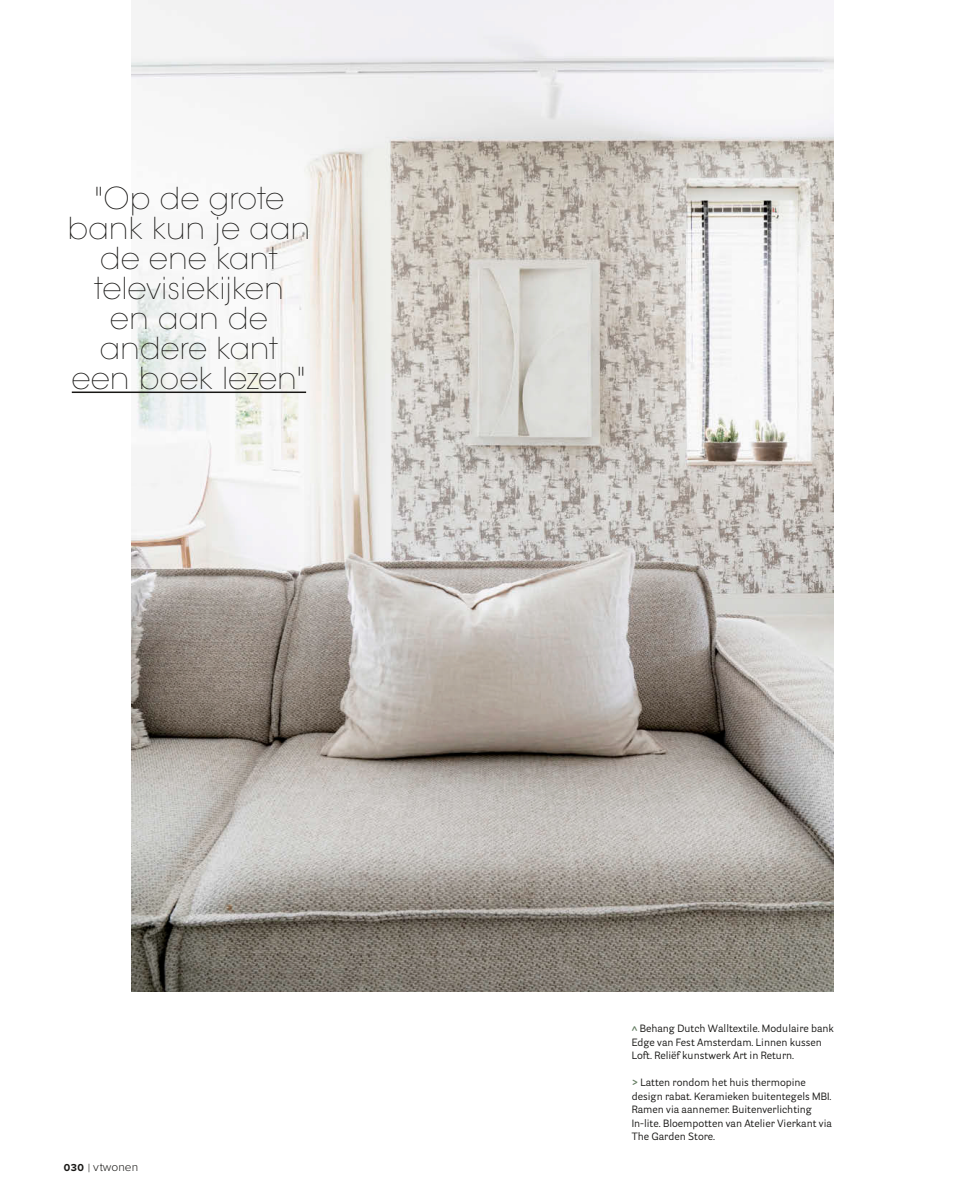
<style>
.page{position:relative;width:970px;height:1204px;background:#fff}
.page>*{position:absolute;margin:0;border:0;box-sizing:border-box;transform-origin:0 0}
.t1{font:200 30px/30px "ITC Avant Garde Std";letter-spacing:.01em;color:#181715;text-align:center}
.t2{font:300 12px "Proxima Nova";color:#181715}
.t3{font:10.5px/13.5px "Parry Grotesque";color:#181715}
.s1{font-weight:700;font-size:10.5px}
.s2{font-weight:700;color:#667f64}
</style>
<div class="page">
<img style="left:132px;top:0;width:701px;height:991px">
<hr style="left:72px;top:391px;width:234px;height:2px;background:#181715">
<h1 class="t1" style="left:68px;top:184px;width:244px">"Op de grote bank kun je aan de ene kant televisiekijken<br>en aan de andere kant een boek lezen"</h1>
<p class="t2" style="left:64px;top:1161px;width:76px"><span class="s1">030</span> | vtwonen</p>
<p class="t3" style="left:631px;top:1021px;width:204px"><span class="s2">^</span> Behang Dutch Walltextile. Modulaire bank<br>Edge van Fest Amsterdam. Linnen kussen<br>Loft. Reliëf kunstwerk Art in Return.</p>
<p class="t3" style="left:631px;top:1075px;width:202px"><span class="s2">&gt;</span> Latten rondom het huis thermopine design rabat. Keramieken buitentegels MBI.<br>Ramen via aannemer. Buitenverlichting In-lite. Bloempotten van Atelier Vierkant via The Garden Store.</p>
</div>
